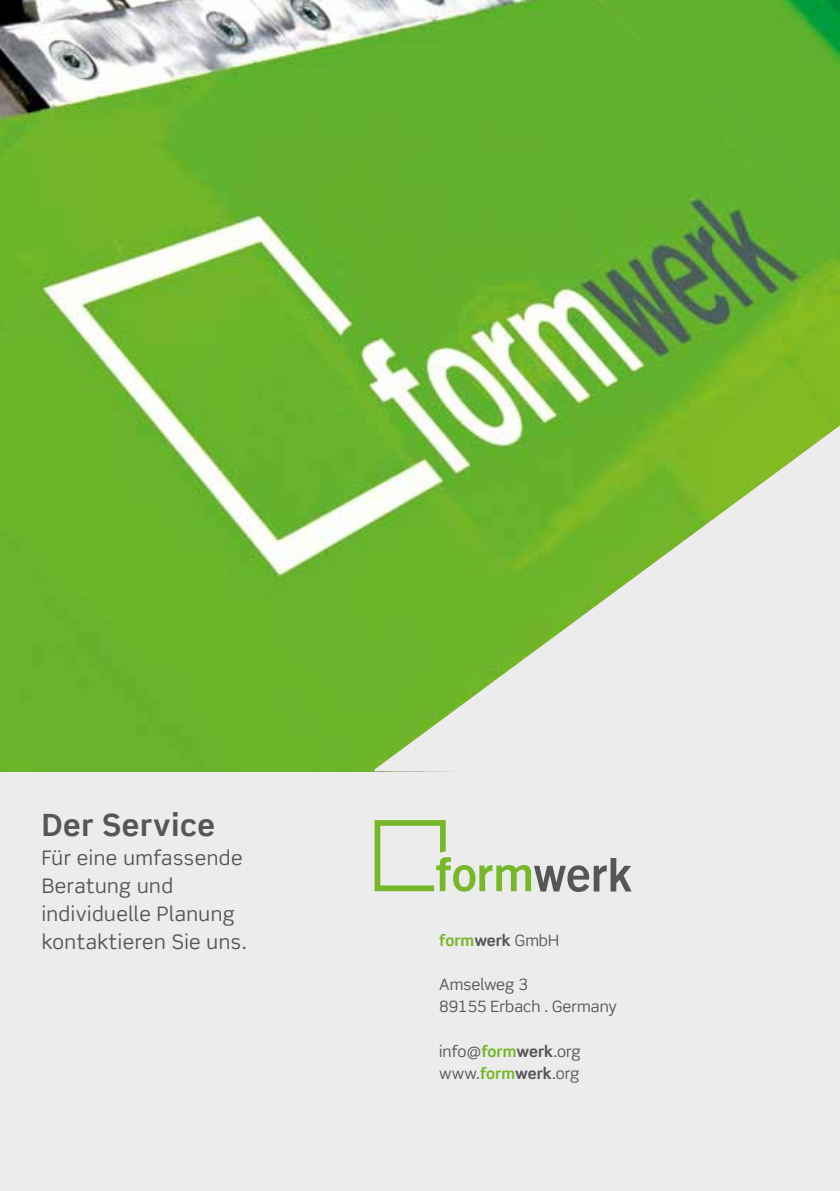
<style>
.page{position:relative;width:840px;height:1191px;background:#fff}
.page>*{position:absolute;margin:0;border:0;box-sizing:border-box;transform-origin:0 0}
.t1{font:700 30.6px "Scene Pro";letter-spacing:.025em;color:#565656}
.t2{font:20px/28px "Scene Pro";letter-spacing:.025em;color:#565656}
.t3{font:15.6px/22px "Scene Pro";color:#565656}
.t4{font:700 15.6px "Scene Pro";color:#76b828}
.s1{color:#565656}
.s2{font-weight:400;color:#565656}
.s3{font-weight:700;color:#76b828}
.s4{font-weight:700}
</style>
<div class="page">
<div style="left:0;top:0;width:839px;height:1191px;background:#ececed"></div>
<img style="left:0;top:0;width:839px;height:771px">
<svg style="left:374px;top:425px;width:465px;height:347px"></svg>
<svg style="left:374px;top:820px;width:257px;height:72px"></svg>
<h1 class="t1" style="left:42px;top:806px;width:175px">Der Service</h1>
<p class="t2" style="left:42px;top:843px;width:206px">Für eine umfassende<br>Beratung und individuelle Planung kontaktieren Sie uns.</p>
<p class="t4" style="left:439px;top:931px;width:121px">form<span class="s1">werk</span> <span class="s2">GmbH</span></p>
<p class="t3" style="left:439px;top:973px;width:179px">Amselweg 3<br>89155 Erbach . Germany</p>
<p class="t3" style="left:439px;top:1039px;width:143px">info@<span class="s3">form</span><span class="s4">werk</span>.org www.<span class="s3">form</span><span class="s4">werk</span>.org</p>
</div>
